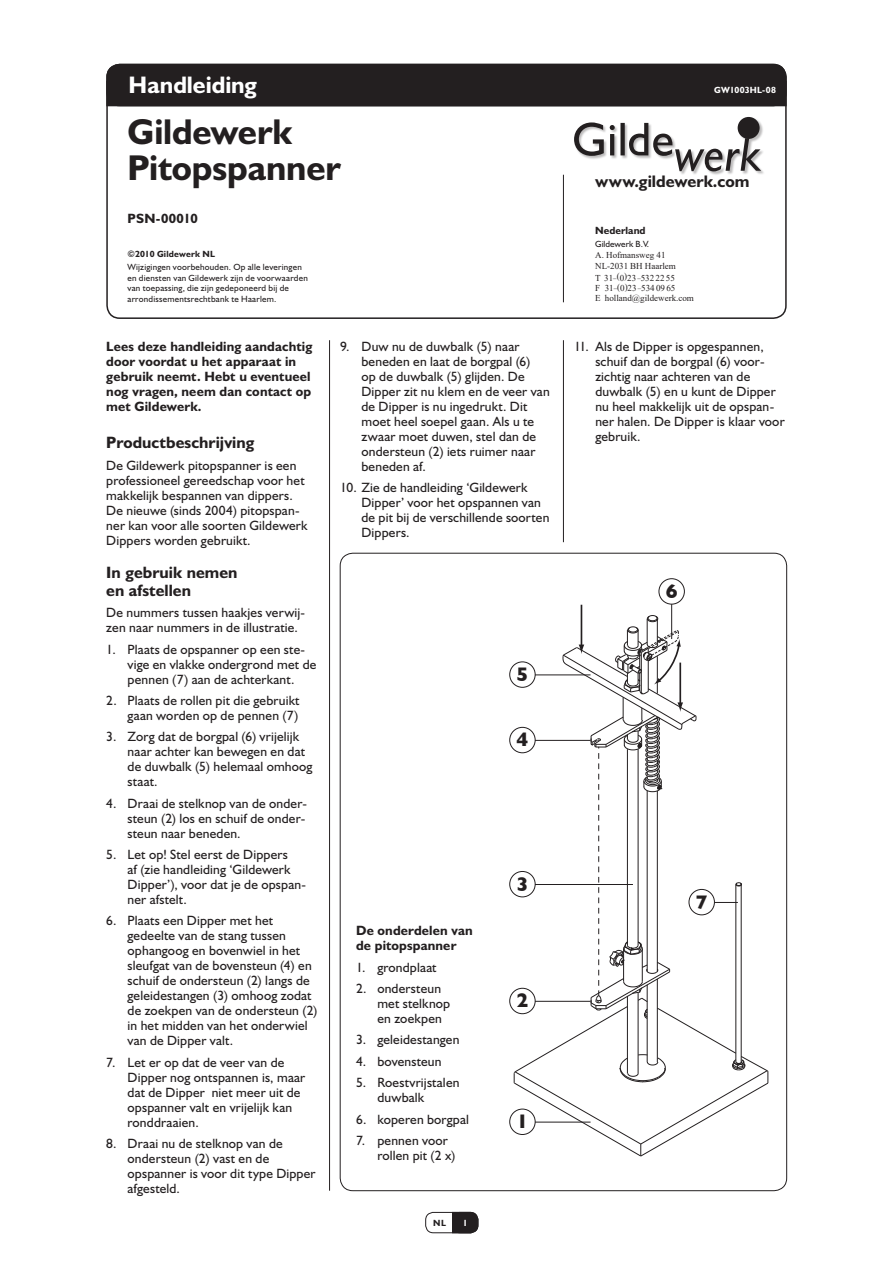
<style>
.page{position:relative;width:893px;height:1263px;background:#fff}
.page>*{position:absolute;margin:0;border:0;box-sizing:border-box;transform-origin:0 0}
.t1{font:700 36px/36px "Humanist 521 BT";letter-spacing:-.005em;color:#231f20}
.t2{font:700 24px "Humanist 521 BT";letter-spacing:-.005em;color:#fff}
.t3{font:700 20.1px "Gill Sans";color:#231f20}
.t4{font:700 16.8px "Humanist 521 BT";color:#231f20}
.t5{font:700 16.5px/18px "Humanist 521 BT";letter-spacing:.005em;color:#231f20}
.t6{font:13.5px/15px "Humanist 521 BT";letter-spacing:.015em;color:#231f20}
.t7{font:700 13.5px/15px "Humanist 521 BT";letter-spacing:.01em;color:#231f20}
.t8{font:700 10.5px "Humanist 521 BT";color:#231f20}
.t9{font:9px/10.5px "Humanist 521 BT";letter-spacing:.025em;color:#231f20}
.t10{font:9px/10.6px "Times New Roman";color:#231f20}
.t11{font:700 9px "Humanist 521 BT";letter-spacing:.02em;color:#231f20}
.t12{font:9px "Humanist 521 BT";color:#231f20}
.t13{font:700 9px "Humanist 521 BT";letter-spacing:.02em;color:#fff}
</style>
<div class="page">
<div style="left:425px;top:1212px;width:53px;height:21px;border:1px solid #231f20;border-radius:8px"></div>
<div style="left:452px;top:1212px;width:19px;height:21px;border:1px solid #231f20"></div>
<div style="left:452px;top:1212px;width:26px;height:21px;background:#231f20;border-radius:8px"></div>
<div style="left:452px;top:1212px;width:26px;height:21px;border:1px solid #231f20;border-radius:8px"></div>
<div style="left:107px;top:65px;width:679px;height:41px;background:#231f20;border-radius:13px"></div>
<div style="left:107px;top:82px;width:679px;height:24px;background:#231f20"></div>
<div style="left:106px;top:64px;width:681px;height:255px;border:2px solid #231f20;border-radius:13px"></div>
<hr style="left:563px;top:340px;width:1px;height:202px;background:#231f20">
<hr style="left:329px;top:340px;width:1px;height:851px;background:#231f20">
<div style="left:509px;top:662px;width:26px;height:26px;border:1px solid #231f20;border-radius:50%"></div>
<div style="left:659px;top:578px;width:26px;height:26px;border:1px solid #231f20;border-radius:50%"></div>
<div style="left:509px;top:988px;width:26px;height:26px;border:1px solid #231f20;border-radius:50%"></div>
<div style="left:509px;top:727px;width:26px;height:26px;border:1px solid #231f20;border-radius:50%"></div>
<div style="left:509px;top:871px;width:26px;height:26px;border:1px solid #231f20;border-radius:50%"></div>
<div style="left:509px;top:1109px;width:26px;height:26px;border:1px solid #231f20;border-radius:50%"></div>
<hr style="left:671px;top:604px;width:1px;height:35px;background:#231f20">
<hr style="left:581px;top:605px;width:1px;height:41px;background:#231f20">
<svg style="left:514px;top:615px;width:255px;height:542px"></svg>
<div style="left:574px;top:117px;width:191px;height:58px;background:#231f20;opacity:.3"></div>
<div style="left:738px;top:117px;width:22px;height:22px;background:#231f20;border-radius:50%"></div>
<svg style="left:574px;top:122px;width:187px;height:49px"></svg>
<hr style="left:563px;top:175px;width:1px;height:127px;background:#231f20">
<h2 class="t2" style="left:129px;top:70px;width:130px">Handleiding</h2>
<h1 class="t1" style="left:128px;top:113px;width:215px">Gildewerk<br>Pitopspanner</h1>
<p class="t7" style="left:128px;top:211px;width:72px">PSN-00010</p>
<p class="t11" style="left:128px;top:249px;width:89px">©2010 Gildewerk NL</p>
<p class="t9" style="left:128px;top:261px;width:182px">Wijzigingen voorbehouden. Op alle leveringen en diensten van Gildewerk zijn de voorwaarden van toepassing, die zijn gedeponeerd bij de arrondissementsrechtbank te Haarlem.</p>
<p class="t7" style="left:106px;top:338px;width:208px">Lees deze handleiding aandachtig door voordat u het apparaat in gebruik neemt. Hebt u eventueel nog vragen, neem dan contact op met Gildewerk.</p>
<p class="t5" style="left:106px;top:433px;width:150px">Productbeschrijving</p>
<p class="t6" style="left:106px;top:457px;width:203px">De Gildewerk pitopspanner is een professioneel gereedschap voor het makkelijk bespannen van dippers.<br>De nieuwe (sinds 2004) pitopspan&shy;ner kan voor alle soorten Gildewerk Dippers worden gebruikt.</p>
<p class="t5" style="left:106px;top:563px;width:133px">In gebruik nemen en afstellen</p>
<p class="t6" style="left:106px;top:605px;width:200px">De nummers tussen haakjes verwij&shy;zen naar nummers in de illustratie.</p>
<p class="t6" style="left:128px;top:641px;width:190px;text-indent:-21px">1. Plaats de opspanner op een ste&shy;vige en vlakke ondergrond met de pennen (7) aan de achterkant.</p>
<p class="t6" style="left:106px;top:692px;width:195px;text-align:right">2. Plaats de rollen pit die gebruikt gaan worden op de pennen (7)</p>
<p class="t6" style="left:128px;top:729px;width:187px;text-indent:-21px">3. Zorg dat de borgpal (6) vrijelijk naar achter kan bewegen en dat de duwbalk (5) helemaal omhoog staat.</p>
<p class="t6" style="left:128px;top:795px;width:181px;text-indent:-21px">4. Draai de stelknop van de onder&shy;steun (2) los en schuif de onder&shy;steun naar beneden.</p>
<p class="t6" style="left:128px;top:847px;width:180px;text-indent:-21px">5. Let op! Stel eerst de Dippers<br>af (zie handleiding ‘Gildewerk<br>Dipper’), voor dat je de opspan&shy;ner afstelt.</p>
<p class="t6" style="left:128px;top:913px;width:191px;text-indent:-21px">6. Plaats een Dipper met het gedeelte van de stang tussen ophangoog en bovenwiel in het sleufgat van de bovensteun (4) en schuif de ondersteun (2) langs de geleidestangen (3) omhoog zodat de zoekpen van de ondersteun (2) in het midden van het onderwiel van de Dipper valt.</p>
<p class="t6" style="left:128px;top:1054px;width:179px;text-indent:-21px">7. Let er op dat de veer van de<br>Dipper nog ontspannen is, maar dat de Dipper niet meer uit de opspanner valt en vrijelijk kan ronddraaien.</p>
<p class="t6" style="left:128px;top:1136px;width:190px;text-indent:-21px">8. Draai nu de stelknop van de ondersteun (2) vast en de opspanner is voor dit type Dipper afgesteld.</p>
<p class="t6" style="left:361px;top:338px;width:190px;text-indent:-21px">9. Duw nu de duwbalk (5) naar beneden en laat de borgpal (6)<br>op de duwbalk (5) glijden. De<br>Dipper zit nu klem en de veer van de Dipper is nu ingedrukt. Dit moet heel soepel gaan. Als u te zwaar moet duwen, stel dan de ondersteun (2) iets ruimer naar beneden af.</p>
<p class="t6" style="left:361px;top:479px;width:190px;text-indent:-21px">10. Zie de handleiding ‘Gildewerk<br>Dipper’ voor het opspannen van de pit bij de verschillende soorten<br>Dippers.</p>
<h3 class="t3" style="left:516px;top:662px;width:13px">5</h3>
<h3 class="t3" style="left:516px;top:728px;width:13px">4</h3>
<p class="t7" style="left:356px;top:923px;width:118px">De onderdelen van de pitopspanner</p>
<p class="t6" style="left:356px;top:959px;width:82px">1. grondplaat</p>
<p class="t6" style="left:377px;top:981px;width:74px;text-indent:-21px">2. ondersteun met stelknop en zoekpen</p>
<p class="t6" style="left:356px;top:1032px;width:105px">3. geleidestangen</p>
<p class="t6" style="left:356px;top:1053px;width:87px">4. bovensteun</p>
<p class="t6" style="left:377px;top:1075px;width:84px;text-indent:-21px">5. Roestvrijstalen duwbalk</p>
<p class="t6" style="left:356px;top:1111px;width:114px">6. koperen borgpal</p>
<p class="t6" style="left:377px;top:1132px;width:80px;text-indent:-21px">7. pennen voor rollen pit (2 x)</p>
<p class="t11" style="left:433px;top:1217px;width:14px">NL</p>
<p class="t13" style="left:463px;top:1217px;width:6px">1</p>
<h3 class="t3" style="left:516px;top:872px;width:13px">3</h3>
<h3 class="t3" style="left:516px;top:989px;width:13px">2</h3>
<h3 class="t3" style="left:516px;top:1109px;width:13px">1</h3>
<p class="t13" style="left:714px;top:84px;width:63px">GW1003HL-08</p>
<p class="t4" style="left:595px;top:171px;width:156px">www.gildewerk.com</p>
<p class="t8" style="left:595px;top:224px;width:52px">Nederland</p>
<p class="t12" style="left:595px;top:239px;width:55px">Gildewerk B.V.</p>
<p class="t10" style="left:595px;top:250px;width:82px">A. Hofmansweg 41<br>NL-2031 BH Haarlem</p>
<p class="t10" style="left:595px;top:272px;width:82px">T 31–(0)23 –532 22 55<br>F 31–(0)23 –534 09 65</p>
<p class="t10" style="left:595px;top:292px;width:100px">E holland@gildewerk.com</p>
<p class="t6" style="left:595px;top:338px;width:191px;text-indent:-21px">11. Als de Dipper is opgespannen, schuif dan de borgpal (6) voor&shy;zichtig naar achteren van de duwbalk (5) en u kunt de Dipper nu heel makkelijk uit de opspan&shy;ner halen. De Dipper is klaar voor gebruik.</p>
<h3 class="t3" style="left:666px;top:579px;width:13px">6</h3>
<h3 class="t3" style="left:696px;top:890px;width:13px">7</h3>
</div>
